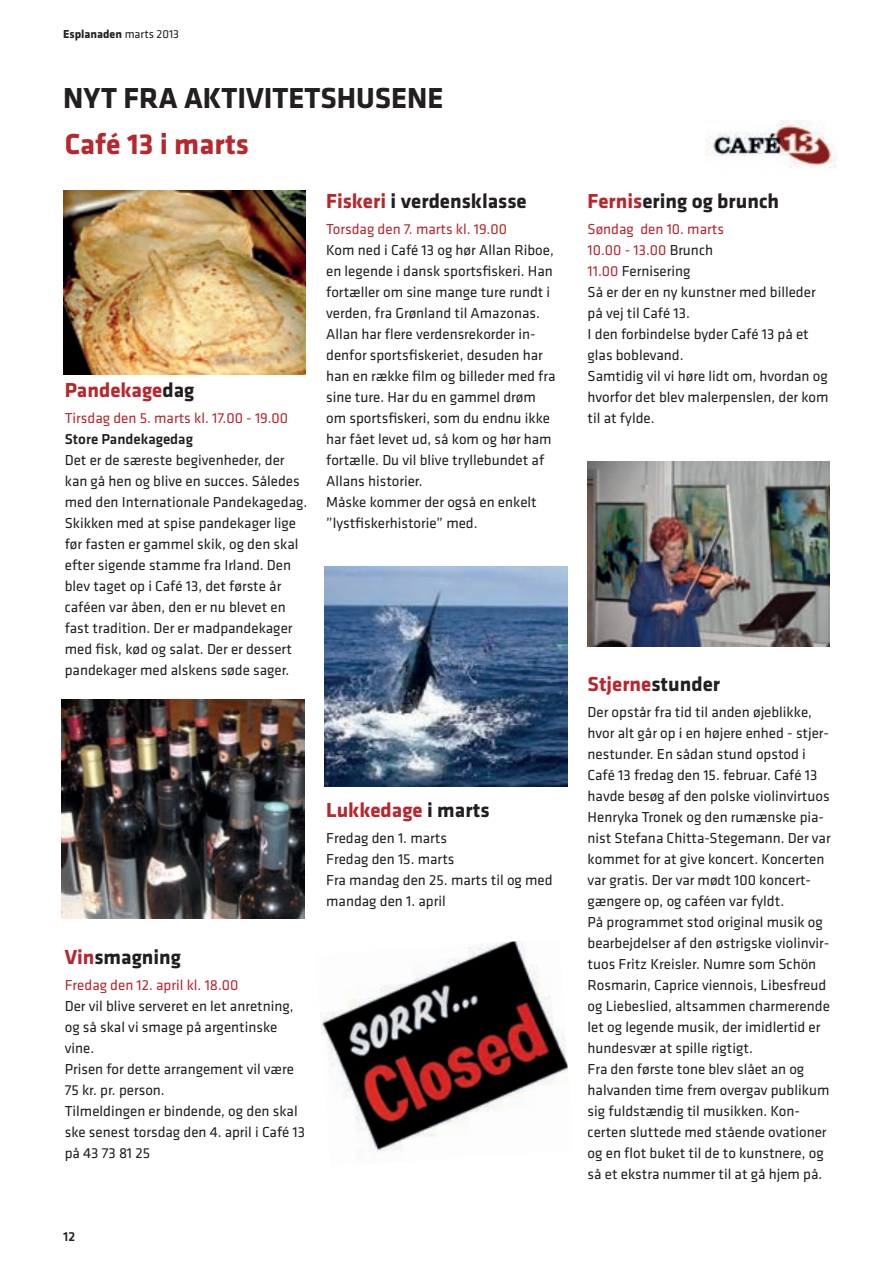
<style>
.page{position:relative;width:891px;height:1265px;background:#fff}
.page>*{position:absolute;margin:0;border:0;box-sizing:border-box;transform-origin:0 0}
.t1{font:700 30px "Klavika";color:#231f20}
.t2{font:700 30px "Klavika";color:#b6282e}
.t3{font:700 21px "Klavika";color:#231f20}
.t4{font:700 21px "Klavika";color:#b6282e}
.t5{font:15px/21px "Klavika";color:#231f20}
.t6{font:15px "Klavika";color:#b6282e}
.t7{font:500 15px "Klavika";color:#231f20}
.t8{font:500 13.5px "Klavika";color:#231f20}
.t9{font:700 12px "Klavika";color:#231f20}
.s1{font-weight:400}
.s2{color:#231f20}
.s3{color:#b6282e}
</style>
<div class="page">
<img style="left:705px;top:120px;width:131px;height:48px">
<img style="left:63px;top:191px;width:242px;height:184px">
<img style="left:587px;top:461px;width:241px;height:185px">
<img style="left:62px;top:699px;width:242px;height:220px">
<img style="left:321px;top:941px;width:247px;height:212px">
<img style="left:325px;top:567px;width:242px;height:219px">
<p class="t9" style="left:63px;top:28px;width:117px">Esplanaden <span class="s1">marts 2013</span></p>
<h1 class="t1" style="left:63px;top:82px;width:382px">NYT FRA AKTIVITETSHUSENE</h1>
<h1 class="t2" style="left:65px;top:128px;width:185px">Café 13 i marts</h1>
<h2 class="t4" style="left:65px;top:379px;width:131px">Pandekage<span class="s2">dag</span></h2>
<p class="t6" style="left:65px;top:410px;width:225px">Tirsdag den 5. marts kl. 17.00 - 19.00</p>
<p class="t7" style="left:65px;top:431px;width:130px">Store Pandekagedag</p>
<p class="t5" style="left:65px;top:450px;width:244px">Det er de særeste begivenheder, der kan gå hen og blive en succes. Således med den Internationale Pandekagedag.<br>Skikken med at spise pandekager lige før fasten er gammel skik, og den skal efter sigende stamme fra Irland. Den blev taget op i Café 13, det første år caféen var åben, den er nu blevet en fast tradition. Der er madpandekager med fisk, kød og salat. Der er dessert pandekager med alskens søde sager.</p>
<h2 class="t3" style="left:326px;top:190px;width:202px"><span class="s3">Fiskeri</span> i verdensklasse</h2>
<p class="t6" style="left:326px;top:221px;width:182px">Torsdag den 7. marts kl. 19.00</p>
<p class="t5" style="left:326px;top:240px;width:231px">Kom ned i Café 13 og hør Allan Riboe, en legende i dansk sportsfiskeri. Han fortæller om sine mange ture rundt i verden, fra Grønland til Amazonas.<br>Allan har flere verdensrekorder in&shy;denfor sportsfiskeriet, desuden har han en række film og billeder med fra sine ture. Har du en gammel drøm om sportsfiskeri, som du endnu ikke har fået levet ud, så kom og hør ham fortælle. Du vil blive tryllebundet af Allans historier.<br>Måske kommer der også en enkelt ”lystfiskerhistorie” med.</p>
<h2 class="t3" style="left:65px;top:946px;width:118px"><span class="s3">Vin</span>smagning</h2>
<p class="t6" style="left:65px;top:977px;width:175px">Fredag den 12. april kl. 18.00</p>
<p class="t5" style="left:65px;top:996px;width:242px">Der vil blive serveret en let anretning, og så skal vi smage på argentinske vine.<br>Prisen for dette arrangement vil være<br>75 kr. pr. person.<br>Tilmeldingen er bindende, og den skal ske senest torsdag den 4. april i Café 13 på 43 73 81 25</p>
<h2 class="t4" style="left:326px;top:799px;width:165px">Lukkedage <span class="s2">i marts</span></h2>
<p class="t5" style="left:326px;top:828px;width:228px">Fredag den 1. marts<br>Fredag den 15. marts<br>Fra mandag den 25. marts til og med mandag den 1. april</p>
<p class="t8" style="left:63px;top:1229px;width:13px">12</p>
<h2 class="t3" style="left:587px;top:190px;width:193px"><span class="s3">Fernis</span>ering og brunch</h2>
<p class="t5" style="left:587px;top:219px;width:242px"><span class="s3">Søndag den 10. marts<br>10.00 - 13.00</span> Brunch<br><span class="s3">11.00</span> Fernisering<br>Så er der en ny kunstner med billeder på vej til Café 13.<br>I den forbindelse byder Café 13 på et glas boblevand.<br>Samtidig vil vi høre lidt om, hvordan og hvorfor det blev malerpenslen, der kom til at fylde.</p>
<h2 class="t4" style="left:587px;top:673px;width:134px">Stjerne<span class="s2">stunder</span></h2>
<p class="t5" style="left:587px;top:702px;width:244px">Der opstår fra tid til anden øjeblikke, hvor alt går op i en højere enhed - stjer&shy;nestunder. En sådan stund opstod i Café 13 fredag den 15. februar. Café 13 havde besøg af den polske violinvirtuos Henryka Tronek og den rumænske pia&shy;nist Stefana Chitta-Stegemann. Der var kommet for at give koncert. Koncerten var gratis. Der var mødt 100 koncert&shy;gængere op, og caféen var fyldt.<br>På programmet stod original musik og bearbejdelser af den østrigske violinvir&shy;tuos Fritz Kreisler. Numre som Schön Rosmarin, Caprice viennois, Libesfreud og Liebeslied, altsammen charmerende let og legende musik, der imidlertid er hundesvær at spille rigtigt.<br>Fra den første tone blev slået an og halvanden time frem overgav publikum sig fuldstændig til musikken. Kon&shy;certen sluttede med stående ovationer og en flot buket til de to kunstnere, og så et ekstra nummer til at gå hjem på.</p>
</div>
